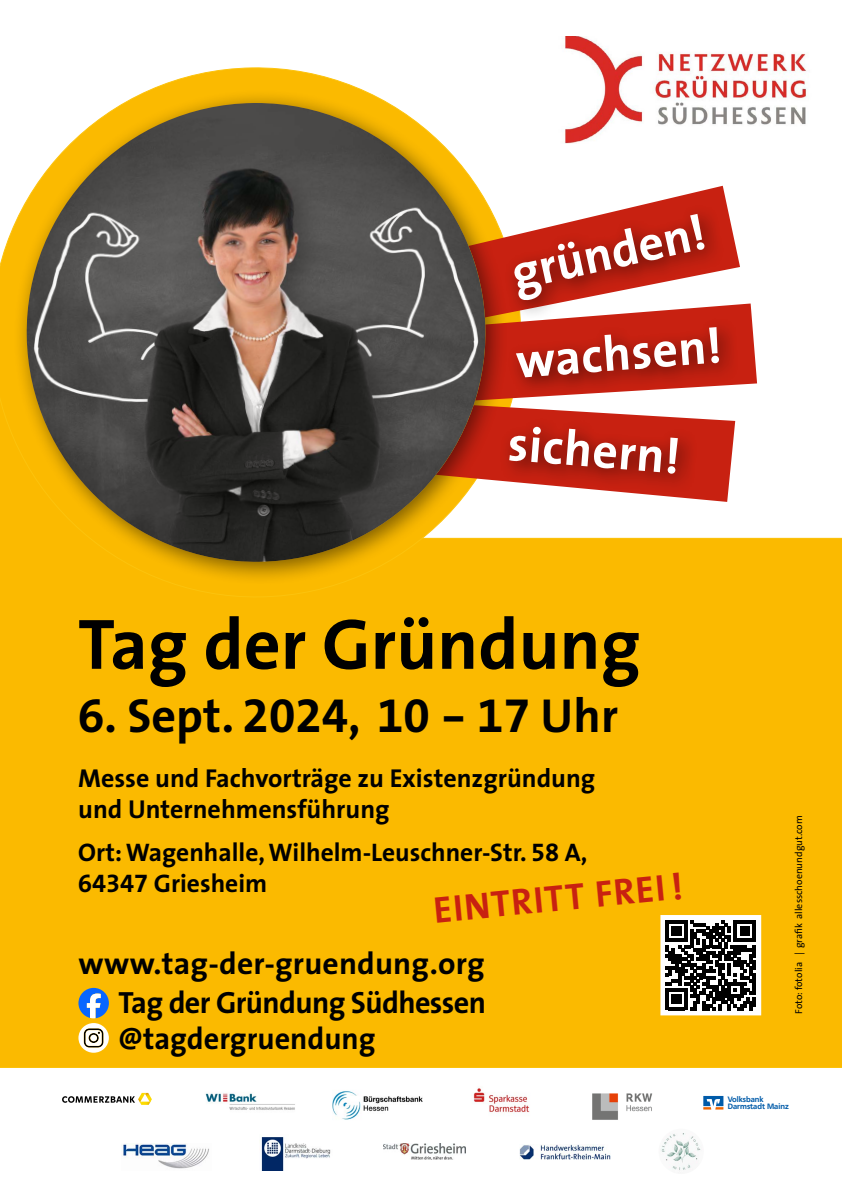
<style>
.page{position:relative;width:842px;height:1191px;background:#fff}
.page>*{position:absolute;margin:0;border:0;box-sizing:border-box;transform-origin:0 0}
.t1{font:72px "The Sans CV Bold";color:#000}
.t2{font:49.4px "The Sans CV Bold";color:#fff}
.t3{font:48px "The Sans CV Bold Expert";color:#000}
.t4{font:37.4px "The Sans CV Bold";color:#c82111}
.t5{font:31px "The Sans CV Bold";letter-spacing:.005em;color:#000}
.t6{font:30.8px/36.4px "The Sans CV Bold";letter-spacing:-.02em;color:#000}
.t7{font:26px/31px "The Sans CV Bold";color:#000}
.t8{font:25.5px/31px "The Sans CV Bold";color:#000}
.t9{font:10px "The Sans CV";color:#000}
.t10{font:700 7.7px/7.7px "Frutiger VR";color:#005ba9}
.s1{font-family:"The Sans CV Bold"}
.s2{font-family:"The Sans CV Bold Expert"}
</style>
<div class="page">
<div style="left:0;top:538px;width:842px;height:529px;background:#fbba00"></div>
<img style="left:562px;top:36px;width:245px;height:108px">
<svg style="left:659px;top:913px;width:103px;height:103px"></svg>
<svg style="left:0;top:67px;width:523px;height:532px"></svg>
<svg style="left:509px;top:186px;width:231px;height:85px"></svg>
<div style="left:504px;top:204px;width:220px;height:116px;background:#000;opacity:.55"></div>
<svg style="left:509px;top:303px;width:248px;height:96px"></svg>
<div style="left:507px;top:317px;width:231px;height:80px;background:#000;opacity:.55"></div>
<svg style="left:509px;top:399px;width:226px;height:103px"></svg>
<div style="left:499px;top:416px;width:199px;height:77px;background:#000;opacity:.55"></div>
<div style="left:13px;top:89px;width:496px;height:496px;background:#000;opacity:.5"></div>
<img style="left:25px;top:103px;width:462px;height:461px">
<svg style="left:62px;top:1092px;width:90px;height:12px"></svg>
<img style="left:473px;top:1088px;width:57px;height:25px">
<img style="left:592px;top:1093px;width:61px;height:27px">
<svg style="left:703px;top:1096px;width:20px;height:13px"></svg>
<img style="left:332px;top:1091px;width:90px;height:29px">
<img style="left:205px;top:1093px;width:90px;height:17px">
<img style="left:123px;top:1143px;width:86px;height:26px">
<img style="left:520px;top:1144px;width:90px;height:15px">
<img style="left:658px;top:1128px;width:46px;height:46px;border-radius:23px">
<img style="left:383px;top:1143px;width:82px;height:16px">
<img style="left:261px;top:1137px;width:70px;height:33px">
<svg style="left:78px;top:988px;width:31px;height:64px"></svg>
<div style="left:90px;top:1034px;width:7px;height:7px;background:#fff;border-radius:50%"></div>
<h2 class="t2" style="left:503px;top:232px;width:199px;rotate:-12deg">gründen!</h2>
<h2 class="t2" style="left:513px;top:319px;width:208px;rotate:-4deg">wachsen!</h2>
<h2 class="t2" style="left:512px;top:401px;width:174px;rotate:5deg">sichern!</h2>
<h1 class="t1" style="left:78px;top:584px;width:564px">Tag der Gründung</h1>
<h3 class="t3" style="left:78px;top:675px;width:541px">6. <span class="s1">Sept.</span> 2024, 10 - 17 <span class="s1">Uhr</span></h3>
<p class="t7" style="left:78px;top:762px;width:519px">Messe und Fachvorträge zu Existenzgründung und Unternehmensführung</p>
<p class="t8" style="left:78px;top:835px;width:511px">Ort: Wagenhalle, Wilhelm-Leuschner-Str. <span class="s2">58</span> A,<br><span class="s2">64347</span> Griesheim</p>
<h3 class="t4" style="left:431px;top:878px;width:252px;rotate:-5deg">EINTRITT FREI !</h3>
<p class="t5" style="left:78px;top:937px;width:408px">www.tag-der-gruendung.org</p>
<p class="t6" style="left:119px;top:983px;width:369px">Tag der Gründung Südhessen @tagdergruendung</p>
<p class="t9" style="left:791px;top:1013px;width:200px;rotate:-90deg">Foto: fotolia | grafik allesschoenundgut.com</p>
<p class="t10" style="left:728px;top:1095px;width:62px">Volksbank<br>Darmstadt Mainz</p>
</div>
